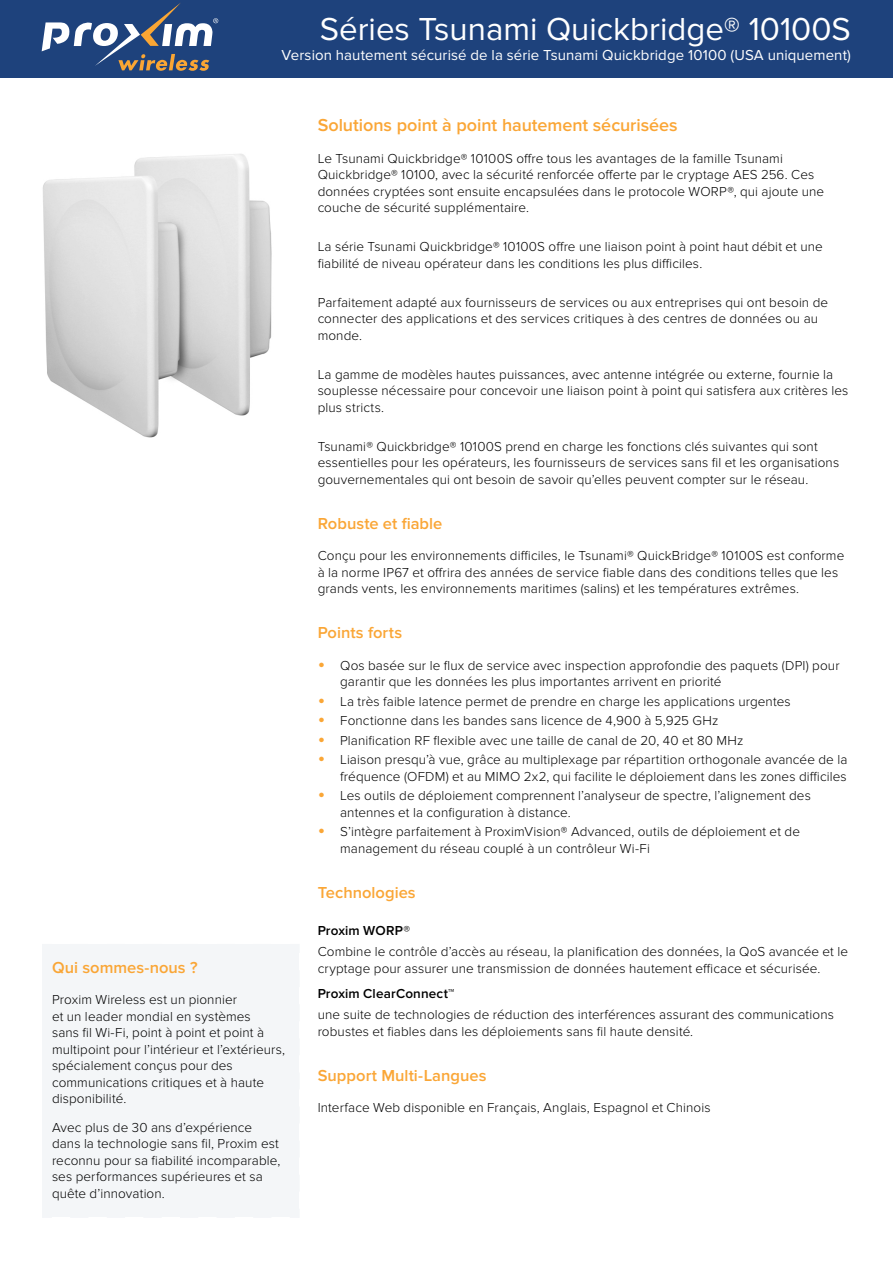
<style>
.page{position:relative;width:893px;height:1263px;background:#fff}
.page>*{position:absolute;margin:0;border:0;box-sizing:border-box;transform-origin:0 0}
.t1{font:33px "Proxima Nova";color:#fff}
.t2{font:600 18px "Proxima Nova";color:#faa636}
.t3{font:600 16.5px "Proxima Nova";color:#faa636}
.t4{font:15px "Proxima Nova";letter-spacing:.005em;color:#fff}
.t5{font:300 13.5px/16.5px "Proxima Nova";letter-spacing:.01em;color:#000}
.t6{font:600 13.5px "Proxima Nova";letter-spacing:.01em;color:#000}
.s1{font-weight:400;font-size:21px;color:#faa636}
</style>
<div class="page">
<div style="left:0;top:0;width:893px;height:77px;background:#1e427c"></div>
<svg style="left:42px;top:3px;width:176px;height:68px"></svg>
<div style="left:42px;top:944px;width:257px;height:274px;background:#f4f6f8"></div>
<img style="left:43px;top:154px;width:229px;height:284px">
<h1 class="t1" style="left:320px;top:11px;width:533px">Séries Tsunami Quickbridge® 10100S</h1>
<p class="t4" style="left:282px;top:47px;width:571px">Version hautement sécurisé de la série Tsunami Quickbridge 10100 (USA uniquement)</p>
<p class="t3" style="left:52px;top:958px;width:147px">Qui sommes-nous ?</p>
<p class="t5" style="left:52px;top:992px;width:235px">Proxim Wireless est un pionnier<br>et un leader mondial en systèmes<br>sans fil Wi-Fi, point à point et point à multipoint pour l’intérieur et l’extérieurs, spécialement conçus pour des communications critiques et à haute disponibilité.</p>
<p class="t5" style="left:52px;top:1119px;width:230px">Avec plus de 30 ans d’expérience dans la technologie sans fil, Proxim est reconnu pour sa fiabilité incomparable, ses performances supérieures et sa quête d’innovation.</p>
<h2 class="t2" style="left:318px;top:115px;width:361px">Solutions point à point hautement sécurisées</h2>
<p class="t5" style="left:318px;top:150px;width:508px">Le Tsunami Quickbridge® 10100S offre tous les avantages de la famille Tsunami Quickbridge® 10100, avec la sécurité renforcée offerte par le cryptage AES 256. Ces données cryptées sont ensuite encapsulées dans le protocole WORP®, qui ajoute une couche de sécurité supplémentaire.</p>
<p class="t5" style="left:318px;top:239px;width:507px">La série Tsunami Quickbridge® 10100S offre une liaison point à point haut débit et une fiabilité de niveau opérateur dans les conditions les plus difficiles.</p>
<p class="t5" style="left:318px;top:294px;width:512px">Parfaitement adapté aux fournisseurs de services ou aux entreprises qui ont besoin de connecter des applications et des services critiques à des centres de données ou au monde.</p>
<p class="t5" style="left:318px;top:366px;width:532px">La gamme de modèles hautes puissances, avec antenne intégrée ou externe, fournie la souplesse nécessaire pour concevoir une liaison point à point qui satisfera aux critères les plus stricts.</p>
<p class="t5" style="left:318px;top:438px;width:523px">Tsunami® Quickbridge® 10100S prend en charge les fonctions clés suivantes qui sont essentielles pour les opérateurs, les fournisseurs de services sans fil et les organisations gouvernementales qui ont besoin de savoir qu’elles peuvent compter sur le réseau.</p>
<p class="t3" style="left:318px;top:514px;width:126px">Robuste et fiable</p>
<p class="t5" style="left:318px;top:548px;width:528px">Conçu pour les environnements difficiles, le Tsunami® QuickBridge® 10100S est conforme à la norme IP67 et offrira des années de service fiable dans des conditions telles que les grands vents, les environnements maritimes (salins) et les températures extrêmes.</p>
<p class="t3" style="left:318px;top:623px;width:86px">Points forts</p>
<p class="t5" style="left:340px;top:657px;width:501px;text-indent:-22px"><span class="s1">•</span> Qos basée sur le flux de service avec inspection approfondie des paquets (DPI) pour garantir que les données les plus importantes arrivent en priorité</p>
<p class="t5" style="left:318px;top:693px;width:474px"><span class="s1">•</span> La très faible latence permet de prendre en charge les applications urgentes</p>
<p class="t5" style="left:318px;top:713px;width:402px"><span class="s1">•</span> Fonctionne dans les bandes sans licence de 4,900 à 5,925 GHz</p>
<p class="t5" style="left:318px;top:732px;width:427px"><span class="s1">•</span> Planification RF flexible avec une taille de canal de 20, 40 et 80 MHz</p>
<p class="t5" style="left:318px;top:752px;width:531px;text-align:right"><span class="s1">•</span> Liaison presqu’à vue, grâce au multiplexage par répartition orthogonale avancée de la fréquence (OFDM) et au MIMO 2x2, qui facilite le déploiement dans les zones difficiles</p>
<p class="t5" style="left:340px;top:788px;width:472px;text-indent:-22px"><span class="s1">•</span> Les outils de déploiement comprennent l’analyseur de spectre, l’alignement des antennes et la configuration à distance.</p>
<p class="t5" style="left:340px;top:824px;width:461px;text-indent:-22px"><span class="s1">•</span> S’intègre parfaitement à ProximVision® Advanced, outils de déploiement et de management du réseau couplé à un contrôleur Wi-Fi</p>
<p class="t3" style="left:318px;top:883px;width:100px">Technologies</p>
<p class="t6" style="left:318px;top:923px;width:94px">Proxim WORP®</p>
<p class="t5" style="left:318px;top:944px;width:532px">Combine le contrôle d’accès au réseau, la planification des données, la QoS avancée et le cryptage pour assurer une transmission de données hautement efficace et sécurisée.</p>
<p class="t6" style="left:318px;top:986px;width:138px">Proxim ClearConnect™</p>
<p class="t5" style="left:318px;top:1007px;width:518px">une suite de technologies de réduction des interférences assurant des communications robustes et fiables dans les déploiements sans fil haute densité.</p>
<p class="t3" style="left:318px;top:1066px;width:170px">Support Multi-Langues</p>
<p class="t5" style="left:318px;top:1100px;width:394px">Interface Web disponible en Français, Anglais, Espagnol et Chinois</p>
</div>
